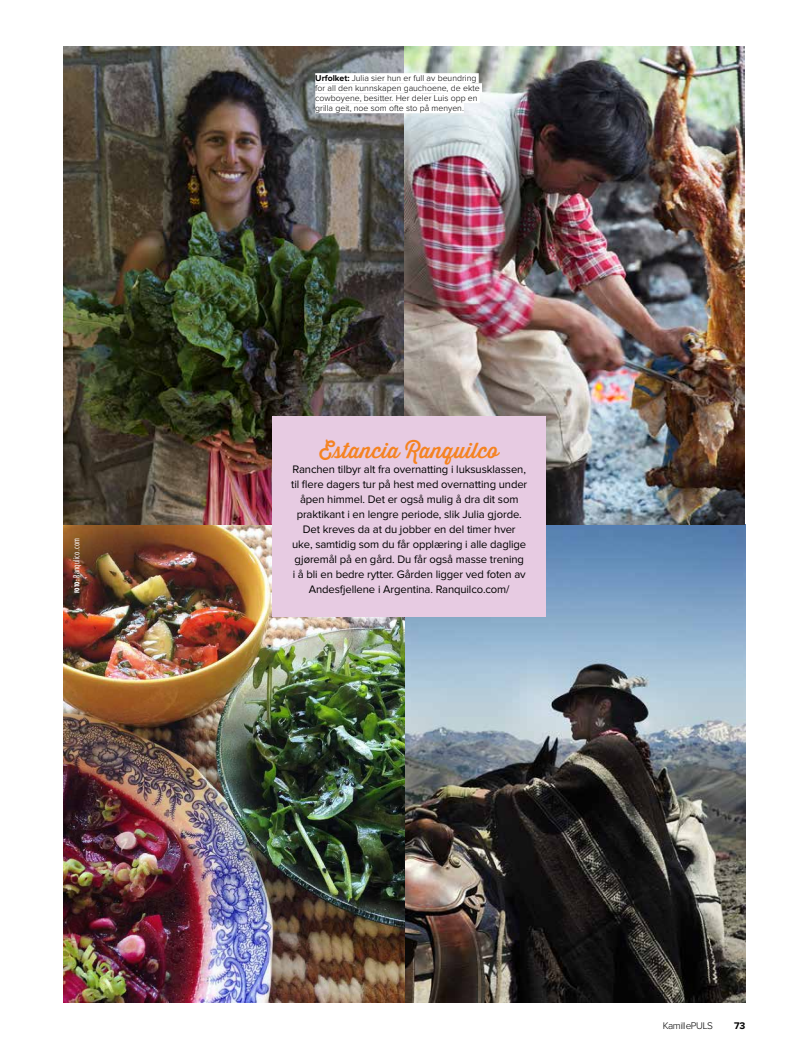
<style>
.page{position:relative;width:798px;height:1056px;background:#fff}
.page>*{position:absolute;margin:0;border:0;box-sizing:border-box;transform-origin:0 0}
.t1{font:21.25px "Thirsty Rough Reg";letter-spacing:.01em;color:#f58220}
.t2{font:11.25px/15px "Proxima Nova";letter-spacing:-.01em;color:#000;text-align:center}
.t3{font:300 10px "Proxima Nova";letter-spacing:-.04em;color:#000}
.t4{font:700 10px "Proxima Nova";color:#000}
.t5{font:9.38px "Proxima Nova Ex Cn";letter-spacing:.02em;color:#fff;scale:.9 1}
.t6{font:300 8.75px/10px "Proxima Nova";color:#000}
.s1{font-family:"Proxima Nova Ex Cn Extrabld";font-size:7.25px}
.s2{font-weight:700}
</style>
<div class="page">
<img style="left:404px;top:46px;width:341px;height:957px">
<img style="left:64px;top:525px;width:340px;height:478px">
<img style="left:64px;top:46px;width:340px;height:479px">
<img style="left:404px;top:46px;width:340px;height:479px">
<div style="left:272px;top:416px;width:273px;height:201px;background:#e7cbe2"></div>
<div style="left:315px;top:73px;width:163px;height:10px;background:#fff"></div>
<div style="left:315px;top:83px;width:167px;height:10px;background:#fff"></div>
<div style="left:315px;top:93px;width:164px;height:10px;background:#fff"></div>
<div style="left:315px;top:103px;width:149px;height:10px;background:#fff"></div>
<p class="t5" style="left:71px;top:593px;width:63px;rotate:-90deg"><span class="s1">Foto:</span> Ranqulico.com</p>
<p class="t6" style="left:315px;top:74px;width:166px"><span class="s2">Urfolket:</span> Julia sier hun er full av beundring for all den kunnskapen gauchoene, de ekte cowboyene, besitter. Her deler Luis opp en grilla geit, noe som ofte sto på menyen.</p>
<h1 class="t1" style="left:319px;top:435px;width:181px">Estancia Ranquilco</h1>
<p class="t2" style="left:291px;top:462px;width:238px">Ranchen tilbyr alt fra overnatting i luksusklassen, til flere dagers tur på hest med overnatting under åpen himmel. Det er også mulig å dra dit som praktikant i en lengre periode, slik Julia gjorde.<br>Det kreves da at du jobber en del timer hver<br>uke, samtidig som du får opplæring i alle daglige gjøremål på en gård. Du får også masse trening<br>i å bli en bedre rytter. Gården ligger ved foten av Andesfjellene i Argentina. Ranquilco.com/</p>
<p class="t3" style="left:662px;top:1020px;width:52px">KamillePULS</p>
<p class="t4" style="left:733px;top:1020px;width:13px">73</p>
</div>
